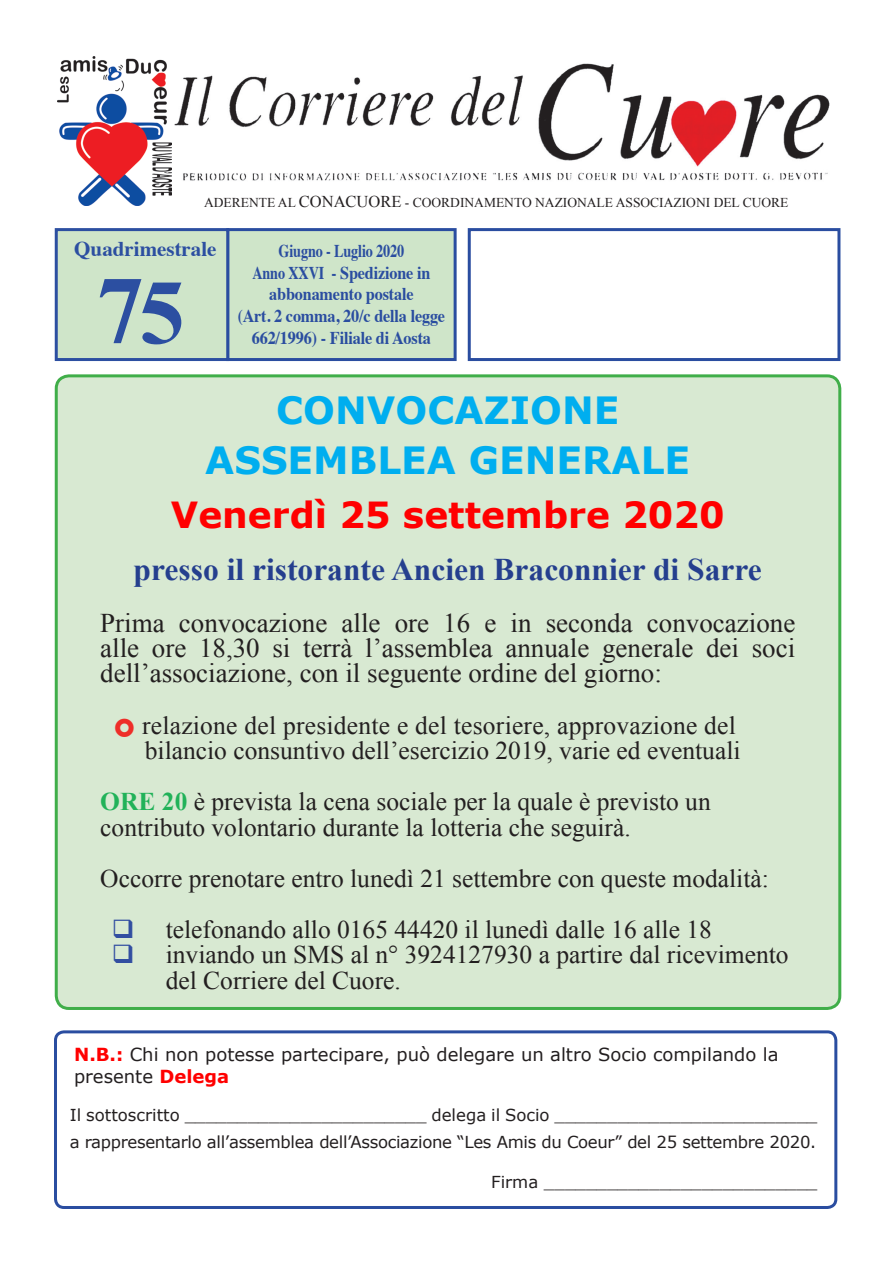
<style>
.page{position:relative;width:893px;height:1263px;background:#fff}
.page>*{position:absolute;margin:0;border:0;box-sizing:border-box;transform-origin:0 0}
.t1{font:800 90px "Times";color:#2a4da0}
.t2{font:700 37.5px/49.5px "Verdana";color:#00aeef;text-align:center}
.t3{font:700 36px "Verdana";color:#f00}
.t4{font:700 31.5px "Times New Roman";color:#253f8e}
.t5{font:27px/25.5px "Times New Roman";color:#231f20;text-align:justify}
.t6{font:25.5px/25.5px "Times New Roman";color:#231f20}
.t7{font:700 21px "Times";color:#2a4da0}
.t8{font:700 18px/21.6px "Times";letter-spacing:-.01em;color:#2a4da0;text-align:center;scale:.79 1}
.t9{font:18px/21.6px "Verdana";color:#231f20}
.t10{font:16.5px/27px "Verdana";letter-spacing:-.02em;color:#231f20}
.t11{font:13.5px "Times New Roman";color:#231f20}
.s1{font-size:16.5px}
.s2{font-family:"Times New Roman";font-weight:700;font-size:91.5px}
.s3{font-weight:700;color:#21b259}
.s4{color:#324ea1}
.s5{font-weight:700;color:#f00}
</style>
<div class="page">
<img style="left:175px;top:63px;width:655px;height:118px">
<div style="left:228px;top:230px;width:227px;height:129px;background:#cfe5c9"></div>
<div style="left:226px;top:228px;width:231px;height:133px;border:3px solid #2a4da0"></div>
<div style="left:468px;top:228px;width:372px;height:133px;border:3px solid #2a4da0"></div>
<div style="left:56px;top:230px;width:172px;height:129px;background:#cfe5c9"></div>
<div style="left:55px;top:228px;width:174px;height:133px;border:3px solid #2a4da0"></div>
<img style="left:58px;top:57px;width:114px;height:149px">
<div style="left:54px;top:1030px;width:783px;height:179px;border:3px solid #2a4da0;border-radius:9px"></div>
<div style="left:56px;top:376px;width:784px;height:632px;background:#d8e9d2;border-radius:13px"></div>
<div style="left:55px;top:374px;width:786px;height:636px;border:3px solid #40ae49;border-radius:13px"></div>
<p class="t11" style="left:204px;top:195px;width:586px">ADERENTE AL <span class="s1">CONACUORE</span> - COORDINAMENTO NAZIONALE ASSOCIAZIONI DEL CUORE</p>
<p class="t8" style="left:238px;top:238px;width:264px">Giugno - Luglio 2020<br>Anno XXVI - Spedizione in abbonamento postale<br>(Art. 2 comma, 20/c della legge<br>662/1996) - Filiale di Aosta</p>
<p class="t7" style="left:74px;top:229px;width:144px">Quadrimestrale</p>
<h1 class="t1" style="left:99px;top:256px;width:87px">7<span class="s2">5</span></h1>
<h2 class="t2" style="left:205px;top:385px;width:486px">CONVOCAZIONE<br>ASSEMBLEA GENERALE</h2>
<h3 class="t3" style="left:171px;top:492px;width:555px">Venerdì 25 settembre 2020</h3>
<p class="t4" style="left:134px;top:548px;width:630px">presso il ristorante Ancien Braconnier di Sarre</p>
<p class="t5" style="left:100px;top:609px;width:696px">Prima convocazione alle ore 16 e in seconda convocazione alle ore 18,30 si terrà l’assemblea annuale generale dei soci dell’associazione, con il seguente ordine del giorno:</p>
<p class="t6" style="left:142px;top:712px;width:600px">relazione del presidente e del tesoriere, approvazione del bilancio consuntivo dell’esercizio 2019, varie ed eventuali</p>
<p class="t6" style="left:100px;top:788px;width:612px"><span class="s3">ORE 20</span> è prevista la cena sociale per la quale è previsto un contributo volontario durante la lotteria che seguirà.</p>
<p class="t6" style="left:100px;top:865px;width:670px">Occorre prenotare entro lunedì 21 settembre con queste modalità:</p>
<p class="t6" style="left:112px;top:916px;width:602px"><span class="s4">❑</span> telefonando allo 0165 44420 il lunedì dalle 16 alle 18</p>
<p class="t6" style="left:166px;top:941px;width:624px;text-indent:-54px"><span class="s4">❑</span> inviando un SMS al n° 3924127930 a partire dal ricevimento del Corriere del Cuore.</p>
<p class="t9" style="left:74px;top:1043px;width:706px"><span class="s5">N.B.:</span> Chi non potesse partecipare, può delegare un altro Socio compilando la presente <span class="s5">Delega</span></p>
<p class="t10" style="left:70px;top:1100px;width:749px">Il sottoscritto _______________________ delega il Socio _________________________ a rappresentarlo all’assemblea dell’Associazione “Les Amis du Coeur” del 25 settembre 2020.</p>
<p class="t10" style="left:491px;top:1168px;width:328px">Firma __________________________</p>
</div>
